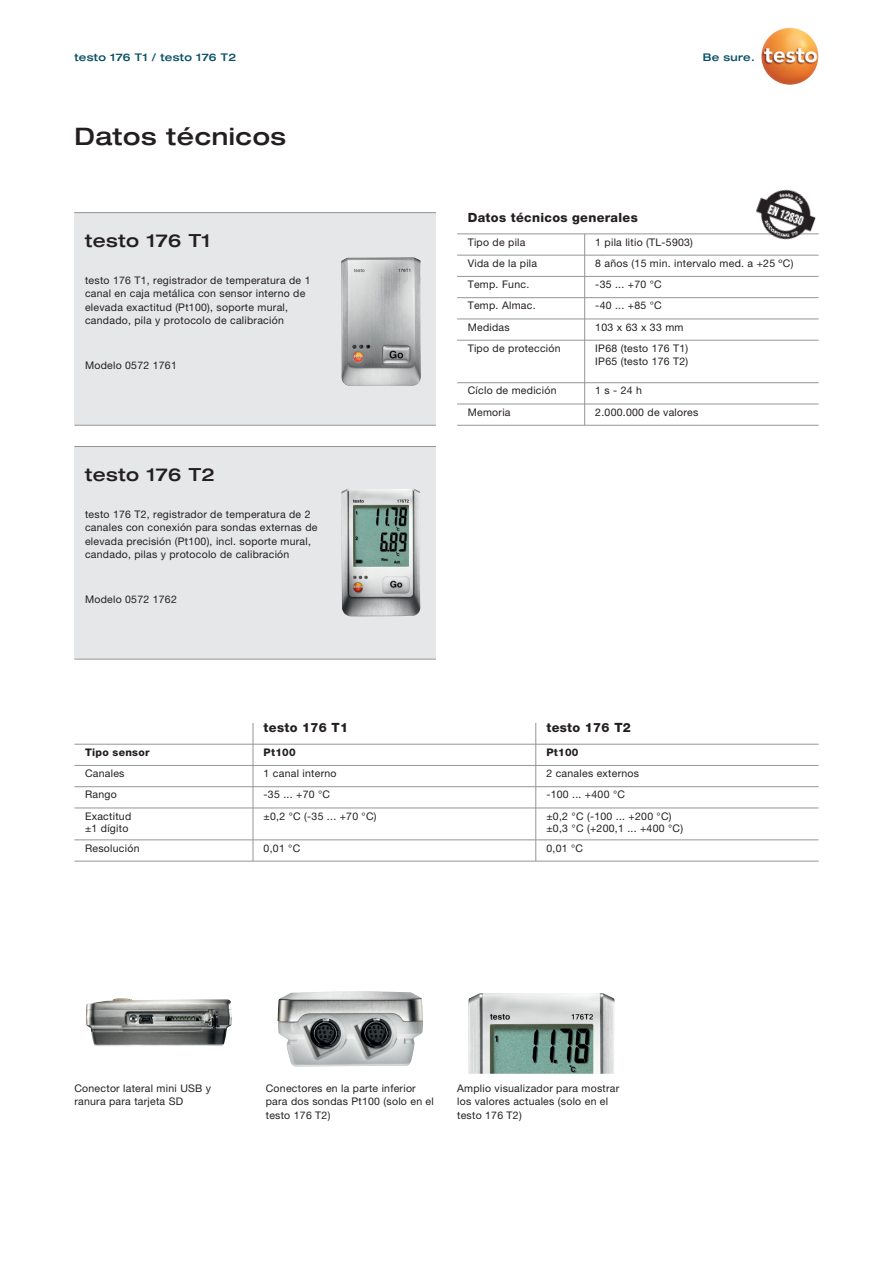
<style>
.page{position:relative;width:893px;height:1263px;background:#fff}
.page>*{position:absolute;margin:0;border:0;box-sizing:border-box;transform-origin:0 0}
.Headline_16pt{font:500 expanded 24px "Helvetica Neue LT Com";letter-spacing:.025em;color:#231f20}
.Geraetename_schwarz{font:500 expanded 18px "Helvetica Neue LT Com";letter-spacing:.025em;color:#231f20}
.Tabelle_Head_1{font:800 12.75px "Helvetica Neue LTW1 G";letter-spacing:.025em;color:#231f20}
.Copy_7_pt{font:10.5px "Helvetica Neue LTW1 G";letter-spacing:.025em;color:#231f20}
.Tabelle{font:10.5px/12px "Helvetica Neue LTW1 G";letter-spacing:.025em;color:#231f20}
.Rubrik{font:500 expanded 10.5px "Helvetica Neue LT Com";letter-spacing:.025em;color:#074f64}
.Tabelle_Head_2{font:800 10.5px "Helvetica Neue LTW1 G";letter-spacing:.025em;color:#231f20}
.Slogan{font:500 expanded 10.5px "Helvetica Neue LT Com";letter-spacing:.025em;color:#074f64}
</style>
<div class="page">
<div style="left:74px;top:213px;width:362px;height:212px;background:#e6e7e9"></div>
<div style="left:74px;top:446px;width:362px;height:213px;background:#e6e7e9"></div>
<hr style="left:74px;top:212px;width:362px;height:1px;background:#939598">
<hr style="left:74px;top:446px;width:362px;height:1px;background:#939598">
<hr style="left:74px;top:425px;width:362px;height:1px;background:#939598">
<hr style="left:74px;top:659px;width:362px;height:1px;background:#939598">
<img style="left:341px;top:257px;width:80px;height:129px">
<img style="left:342px;top:489px;width:79px;height:127px">
<img style="left:761px;top:28px;width:57px;height:57px">
<img style="left:86px;top:998px;width:146px;height:48px">
<img style="left:469px;top:993px;width:146px;height:81px">
<img style="left:277px;top:991px;width:146px;height:76px">
<hr style="left:457px;top:233px;width:362px;height:1px;background:#939598">
<hr style="left:457px;top:255px;width:362px;height:1px;background:#939598">
<hr style="left:457px;top:276px;width:362px;height:1px;background:#939598">
<hr style="left:457px;top:297px;width:362px;height:1px;background:#939598">
<hr style="left:457px;top:319px;width:362px;height:1px;background:#939598">
<hr style="left:457px;top:340px;width:362px;height:1px;background:#939598">
<hr style="left:457px;top:382px;width:362px;height:1px;background:#939598">
<hr style="left:457px;top:404px;width:362px;height:1px;background:#939598">
<hr style="left:457px;top:425px;width:362px;height:1px;background:#939598">
<hr style="left:584px;top:234px;width:1px;height:191px;background:#939598">
<img style="left:746px;top:189px;width:73px;height:51px">
<hr style="left:74px;top:744px;width:745px;height:1px;background:#939598">
<hr style="left:74px;top:765px;width:745px;height:1px;background:#939598">
<hr style="left:74px;top:786px;width:745px;height:1px;background:#939598">
<hr style="left:74px;top:807px;width:745px;height:1px;background:#939598">
<hr style="left:74px;top:839px;width:745px;height:1px;background:#939598">
<hr style="left:74px;top:861px;width:745px;height:1px;background:#939598">
<hr style="left:253px;top:723px;width:1px;height:138px;background:#939598">
<hr style="left:535px;top:723px;width:1px;height:138px;background:#939598">
<p class="Rubrik" style="left:74px;top:50px;width:163px">testo 176 T1 / testo 176 T2</p>
<p class="Slogan" style="left:703px;top:50px;width:54px">Be sure.</p>
<p class="Headline_16pt" style="left:74px;top:121px;width:213px">Datos técnicos</p>
<p class="Geraetename_schwarz" style="left:85px;top:229px;width:127px">testo 176 T1</p>
<p class="Copy_7_pt" style="left:85px;top:274px;width:227px">testo 176 T1, registrador de temperatura de 1</p>
<p class="Copy_7_pt" style="left:85px;top:287px;width:222px">canal en caja metálica con sensor interno de</p>
<p class="Copy_7_pt" style="left:85px;top:301px;width:205px">elevada exactitud (Pt100), soporte mural,</p>
<p class="Copy_7_pt" style="left:85px;top:314px;width:200px">candado, pila y protocolo de calibración</p>
<p class="Copy_7_pt" style="left:85px;top:359px;width:93px">Modelo 0572 1761</p>
<p class="Geraetename_schwarz" style="left:85px;top:463px;width:131px">testo 176 T2</p>
<p class="Copy_7_pt" style="left:85px;top:508px;width:227px">testo 176 T2, registrador de temperatura de 2</p>
<p class="Copy_7_pt" style="left:85px;top:521px;width:234px">canales con conexión para sondas externas de</p>
<p class="Copy_7_pt" style="left:85px;top:535px;width:228px">elevada precisión (Pt100), incl. soporte mural,</p>
<p class="Copy_7_pt" style="left:85px;top:548px;width:206px">candado, pilas y protocolo de calibración</p>
<p class="Copy_7_pt" style="left:85px;top:593px;width:93px">Modelo 0572 1762</p>
<p class="Tabelle_Head_1" style="left:468px;top:210px;width:172px">Datos técnicos generales</p>
<p class="Copy_7_pt" style="left:468px;top:235px;width:59px">Tipo de pila</p>
<p class="Copy_7_pt" style="left:595px;top:235px;width:99px">1 pila litio (TL-5903)</p>
<p class="Copy_7_pt" style="left:468px;top:257px;width:71px">Vida de la pila</p>
<p class="Copy_7_pt" style="left:595px;top:257px;width:200px">8 años (15 min. intervalo med. a +25 ºC)</p>
<p class="Copy_7_pt" style="left:468px;top:278px;width:63px">Temp. Func.</p>
<p class="Copy_7_pt" style="left:595px;top:278px;width:68px">-35 ... +70 °C</p>
<p class="Copy_7_pt" style="left:468px;top:299px;width:69px">Temp. Almac.</p>
<p class="Copy_7_pt" style="left:595px;top:299px;width:68px">-40 ... +85 °C</p>
<p class="Copy_7_pt" style="left:468px;top:320px;width:44px">Medidas</p>
<p class="Copy_7_pt" style="left:595px;top:320px;width:90px">103 x 63 x 33 mm</p>
<p class="Copy_7_pt" style="left:468px;top:342px;width:94px">Tipo de protección</p>
<p class="Copy_7_pt" style="left:595px;top:342px;width:95px">IP68 (testo 176 T1)</p>
<p class="Copy_7_pt" style="left:595px;top:355px;width:95px">IP65 (testo 176 T2)</p>
<p class="Copy_7_pt" style="left:468px;top:384px;width:90px">Cíclo de medición</p>
<p class="Copy_7_pt" style="left:595px;top:384px;width:48px">1 s - 24 h</p>
<p class="Copy_7_pt" style="left:468px;top:405px;width:44px">Memoria</p>
<p class="Copy_7_pt" style="left:595px;top:405px;width:105px">2.000.000 de valores</p>
<p class="Tabelle_Head_1" style="left:264px;top:720px;width:86px">testo 176 T1</p>
<p class="Tabelle_Head_1" style="left:546px;top:720px;width:86px">testo 176 T2</p>
<p class="Tabelle_Head_2" style="left:85px;top:746px;width:66px">Tipo sensor</p>
<p class="Tabelle_Head_2" style="left:264px;top:746px;width:34px">Pt100</p>
<p class="Tabelle" style="left:85px;top:789px;width:33px">Rango</p>
<p class="Tabelle" style="left:264px;top:789px;width:68px">-35 ... +70 °C</p>
<p class="Tabelle" style="left:85px;top:810px;width:48px">Exactitud ±1 dígito</p>
<p class="Tabelle" style="left:264px;top:810px;width:115px">±0,2 °C (-35 ... +70 °C)</p>
<p class="Tabelle" style="left:85px;top:842px;width:56px">Resolución</p>
<p class="Tabelle" style="left:264px;top:842px;width:38px">0,01 °C</p>
<p class="Tabelle_Head_2" style="left:546px;top:746px;width:34px">Pt100</p>
<p class="Tabelle" style="left:546px;top:789px;width:80px">-100 ... +400 °C</p>
<p class="Tabelle" style="left:85px;top:767px;width:41px">Canales</p>
<p class="Tabelle" style="left:264px;top:767px;width:74px">1 canal interno</p>
<p class="Tabelle" style="left:546px;top:767px;width:94px">2 canales externos</p>
<p class="Tabelle" style="left:546px;top:810px;width:127px">±0,2 °C (-100 ... +200 °C)</p>
<p class="Tabelle" style="left:546px;top:822px;width:138px">±0,3 °C (+200,1 ... +400 °C)</p>
<p class="Tabelle" style="left:546px;top:842px;width:38px">0,01 °C</p>
<p class="Copy_7_pt" style="left:74px;top:1082px;width:138px">Conector lateral mini USB y</p>
<p class="Copy_7_pt" style="left:74px;top:1095px;width:110px">ranura para tarjeta SD</p>
<p class="Copy_7_pt" style="left:266px;top:1082px;width:152px">Conectores en la parte inferior</p>
<p class="Copy_7_pt" style="left:266px;top:1095px;width:170px">para dos sondas Pt100 (solo en el</p>
<p class="Copy_7_pt" style="left:266px;top:1109px;width:66px">testo 176 T2)</p>
<p class="Copy_7_pt" style="left:457px;top:1082px;width:164px">Amplio visualizador para mostrar</p>
<p class="Copy_7_pt" style="left:457px;top:1095px;width:153px">los valores actuales (solo en el</p>
<p class="Copy_7_pt" style="left:457px;top:1109px;width:66px">testo 176 T2)</p>
</div>
